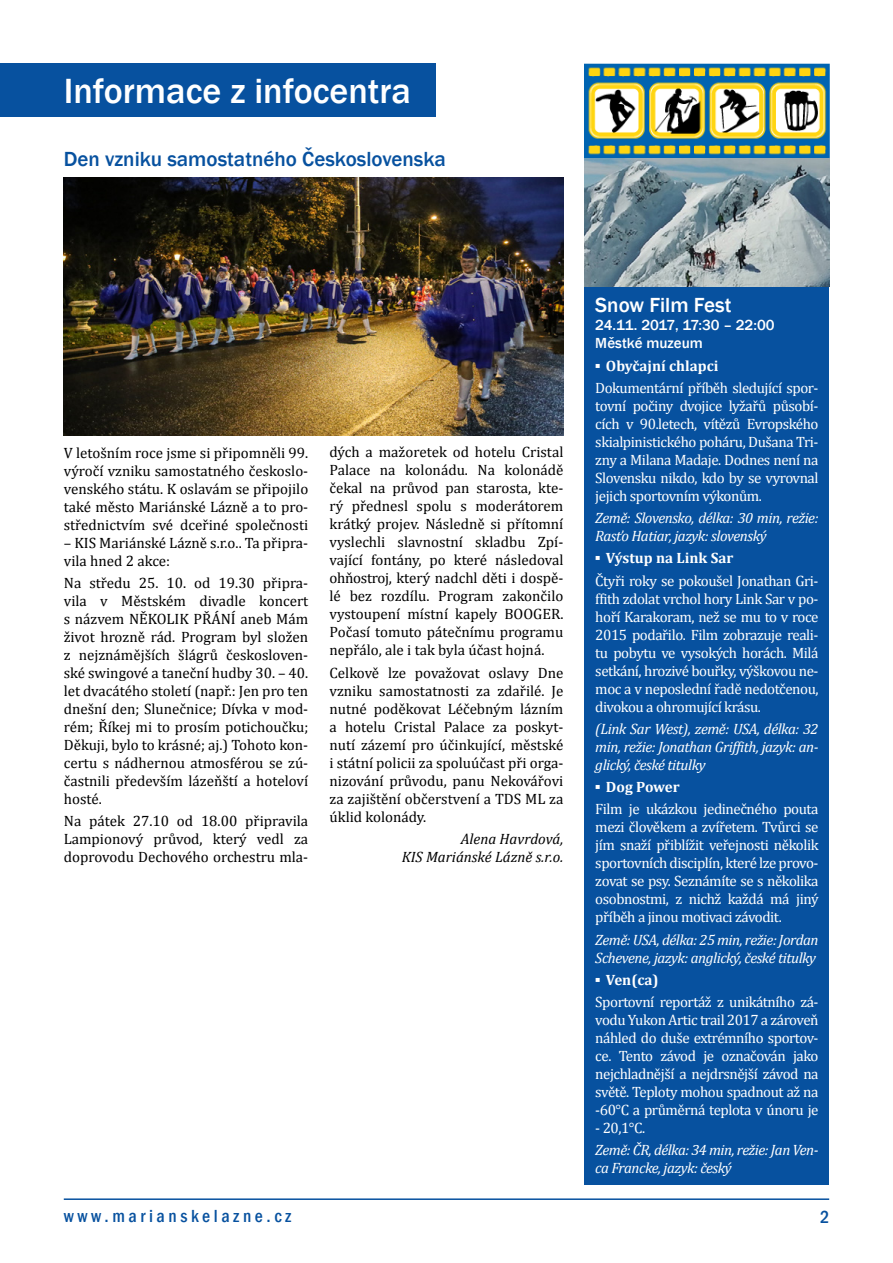
<style>
.page{position:relative;width:893px;height:1263px;background:#fff}
.page>*{position:absolute;margin:0;border:0;box-sizing:border-box;transform-origin:0 0}
.t1{font:500 36px "Franklin Gothic";color:#fff}
.t2{font:500 21px "Franklin Gothic";color:#07519f}
.t3{font:500 21px "Franklin Gothic";color:#fff}
.t4{font:500 condensed 18px "Franklin Gothic";letter-spacing:.2em;color:#07519f}
.t5{font:15px/18px "Cambria";color:#000;text-align:justify}
.t6{font:15px/18px "Cambria";letter-spacing:-.03em;color:#fff}
.t7{font:italic 15px/18px "Cambria";letter-spacing:-.03em;color:#fff}
.t8{font:italic 15px/18px "Cambria";color:#000;text-align:right}
.t9{font:500 15px/18px "Franklin Gothic";color:#fff}
.s1{font-family:"Franklin Gothic";font-weight:500}
.s2{font-weight:700}
</style>
<div class="page">
<hr style="left:64px;top:1198px;width:765px;height:2px;background:#07519f">
<div style="left:0;top:64px;width:436px;height:53px;background:#07519f"></div>
<img style="left:64px;top:178px;width:499px;height:257px">
<div style="left:585px;top:287px;width:244px;height:897px;background:#07519f"></div>
<img style="left:585px;top:64px;width:244px;height:223px">
<hr style="left:892px;top:497px;width:1px;height:54px;background:#07519f">
<h1 class="t1" style="left:64px;top:69px;width:349px">Informace z infocentra</h1>
<h2 class="t2" style="left:64px;top:146px;width:384px">Den vzniku samostatného Československa</h2>
<p class="t5" style="left:64px;top:443px;width:246px">V letošním roce jsme si připomněli 99. výročí vzniku samostatného českoslo&shy;venského státu. K oslavám se připojilo také město Mariánské Lázně a to pro&shy;střednictvím své dceřiné společnosti</p>
<p class="t5" style="left:64px;top:533px;width:246px">– KIS Mariánské Lázně s.r.o.. Ta připra&shy;vila hned 2 akce:</p>
<p class="t5" style="left:64px;top:574px;width:246px">Na středu 25. 10. od 19.30 připra&shy;vila v Městském divadle koncert s názvem NĚKOLIK PŘÁNÍ aneb Mám život hrozně rád. Program byl složen z nejznámějších šlágrů českosloven&shy;ské swingové a taneční hudby 30. – 40. let dvacátého století (např.: Jen pro ten dnešní den; Slunečnice; Dívka v mod&shy;rém; Říkej mi to prosím potichoučku; Děkuji, bylo to krásné; aj.) Tohoto kon&shy;certu s nádhernou atmosférou se zú&shy;častnili především lázeňští a hoteloví hosté.</p>
<p class="t5" style="left:64px;top:812px;width:246px">Na pátek 27.10 od 18.00 připravila Lampionový průvod, který vedl za doprovodu Dechového orchestru mla-</p>
<p class="t5" style="left:330px;top:443px;width:235px">dých a mažoretek od hotelu Cristal Palace na kolonádu. Na kolonádě čekal na průvod pan starosta, kte&shy;rý přednesl spolu s moderátorem krátký projev. Následně si přítomní vyslechli slavnostní skladbu Zpí&shy;vající fontány, po které následoval ohňostroj, který nadchl děti i dospě&shy;lé bez rozdílu. Program zakončilo vystoupení místní kapely BOOGER.<br>Počasí tomuto pátečnímu programu nepřálo, ale i tak byla účast hojná.</p>
<p class="t5" style="left:330px;top:663px;width:235px">Celkově lze považovat oslavy Dne vzniku samostatnosti za zdařilé. Je nutné poděkovat Léčebným lázním a hotelu Cristal Palace za poskyt&shy;nutí zázemí pro účinkující, městské i státní policii za spoluúčast při orga&shy;nizování průvodu, panu Nekovářovi za zajištění občerstvení a TDS ML za úklid kolonády.</p>
<p class="t8" style="left:402px;top:829px;width:163px">Alena Havrdová,<br>KIS Mariánské Lázně s.r.o.</p>
<h2 class="t3" style="left:595px;top:292px;width:138px">Snow Film Fest</h2>
<p class="t9" style="left:595px;top:317px;width:181px">24.11. 2017, 17:30 – 22:00<br>Městké muzeum</p>
<p class="t6" style="left:595px;top:354px;width:225px;line-height:22.2px"><span class="s1">▪</span> <span class="s2">Obyčajní chlapci<br></span>Dokumentární příběh sledující spor-</p>
<p class="t6" style="left:595px;top:397px;width:225px;text-align:justify">tovní počiny dvojice lyžařů působí&shy;cích v 90.letech, vítězů Evropského skialpinistického poháru, Dušana Tri&shy;zny a Milana Madaje. Dodnes není na Slovensku nikdo, kdo by se vyrovnal jejich sportovním výkonům.</p>
<p class="t7" style="left:595px;top:508px;width:225px">Země: Slovensko, délka: 30 min, režie:<br>Rasťo Hatiar, jazyk: slovenský</p>
<p class="t6" style="left:595px;top:547px;width:225px;line-height:22.2px"><span class="s1">▪</span> <span class="s2">Výstup na Link Sar<br></span>Čtyři roky se pokoušel Jonathan Gri-</p>
<p class="t6" style="left:595px;top:589px;width:225px;text-align:justify">ffith zdolat vrchol hory Link Sar v po&shy;hoří Karakoram, než se mu to v roce 2015 podařilo. Film zobrazuje reali&shy;tu pobytu ve vysokých horách. Milá setkání, hrozivé bouřky, výškovou ne&shy;moc a v neposlední řadě nedotčenou, divokou a ohromující krásu.</p>
<p class="t7" style="left:595px;top:719px;width:225px;text-align:justify">(Link Sar West), země: USA, délka: 32 min, režie: Jonathan Griffith, jazyk: an&shy;glický, české titulky</p>
<p class="t6" style="left:595px;top:776px;width:225px;line-height:22.2px"><span class="s1">▪</span> <span class="s2">Dog Power<br></span>Film je ukázkou jedinečného pouta</p>
<p class="t6" style="left:595px;top:818px;width:225px;text-align:justify">mezi člověkem a zvířetem. Tvůrci se jím snaží přiblížit veřejnosti několik sportovních disciplín, které lze provo&shy;zovat se psy. Seznámíte se s několika osobnostmi, z nichž každá má jiný příběh a jinou motivaci závodit.</p>
<p class="t7" style="left:595px;top:930px;width:225px">Země: USA, délka: 25 min, režie: Jordan<br>Schevene, jazyk: anglický, české titulky</p>
<p class="t6" style="left:595px;top:969px;width:225px;line-height:22.2px"><span class="s1">▪</span> <span class="s2">Ven(ca)<br></span>Sportovní reportáž z unikátního zá-</p>
<p class="t6" style="left:595px;top:1011px;width:225px;text-align:justify">vodu Yukon Artic trail 2017 a zároveň náhled do duše extrémního sportov&shy;ce. Tento závod je označován jako nejchladnější a nejdrsnější závod na světě. Teploty mohou spadnout až na -60°C a průměrná teplota v únoru je</p>
<p class="t6" style="left:595px;top:1119px;width:51px">- 20,1°C.</p>
<p class="t7" style="left:595px;top:1141px;width:225px">Země: ČR, délka: 34 min, režie: Jan Ven&shy;ca Francke, jazyk: český</p>
<p class="t4" style="left:64px;top:1204px;width:229px">www.marianskelazne.cz</p>
<p class="t4" style="left:820px;top:1205px;width:11px">2</p>
</div>
